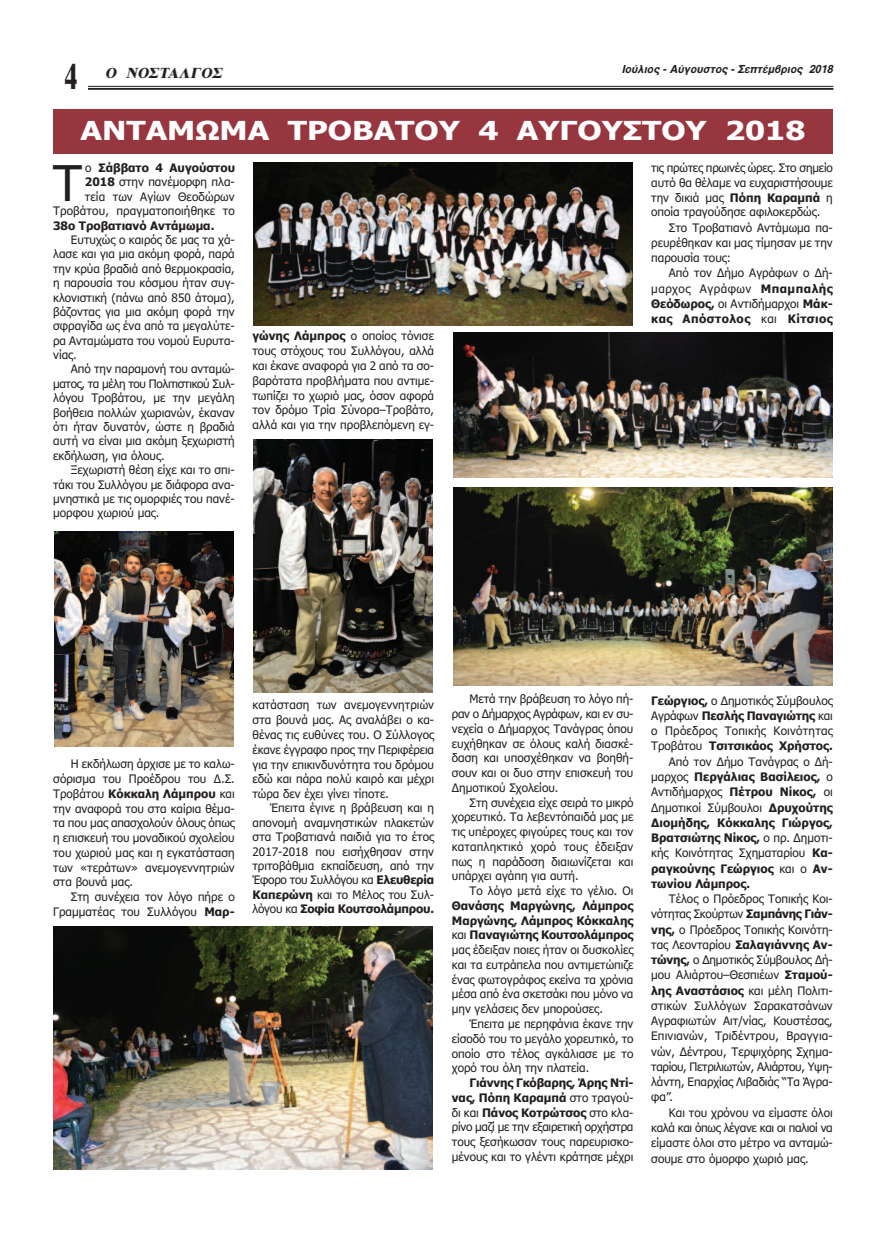
<style>
.page{position:relative;width:886px;height:1241px;background:#fff}
.page>*{position:absolute;margin:0;border:0;box-sizing:border-box;transform-origin:0 0}
.t1{font:49.38px "Tahoma";color:#231f20}
.t2{font:700 37.5px "Gr Times";color:#231f20;scale:.7 1}
.t3{font:700 26.25px "Tahoma";color:#fff;scale:1.2 1}
.t4{font:italic 700 15px "Gr Times";color:#231f20}
.t5{font:11.75px/14.8px "Tahoma";color:#231f20;text-align:justify}
.t6{font:700 11.75px "Tahoma";color:#231f20}
.t7{font:11.75px "Tahoma";letter-spacing:.02em;color:#231f20}
.t8{font:italic 700 11.25px "Gr Helvetica";color:#231f20}
.s1{font-weight:700}
.s2{font-weight:400}
</style>
<div class="page">
<hr style="left:54px;top:86px;width:779px;height:1px;background:#231f20">
<hr style="left:54px;top:88px;width:779px;height:2px;background:#231f20">
<div style="left:53px;top:53px;width:35px;height:50px;background:#fff"></div>
<div style="left:53px;top:109px;width:780px;height:44px;background:#983640"></div>
<img style="left:253px;top:162px;width:379px;height:163px">
<img style="left:454px;top:332px;width:379px;height:145px">
<img style="left:454px;top:487px;width:379px;height:198px">
<img style="left:53px;top:926px;width:379px;height:243px">
<img style="left:54px;top:531px;width:180px;height:215px">
<img style="left:254px;top:439px;width:179px;height:253px">
<h2 class="t2" style="left:64px;top:56px;width:21px">4</h2>
<p class="t4" style="left:105px;top:64px;width:122px">O NOΣTAΛΓOΣ</p>
<p class="t8" style="left:622px;top:63px;width:215px">Ιούλιος - Αύγουστος - Σεπτέμβριος 2018</p>
<h3 class="t3" style="left:81px;top:116px;width:605px">ΑΝΤΑΜΩΜΑ ΤΡΟΒΑΤΟΥ 4 ΑΥΓΟΥΣΤΟΥ 2018</h3>
<h1 class="t1" style="left:53px;top:155px;width:30px">Τ</h1>
<p class="t5" style="left:651px;top:161px;width:183px">τις πρώτες πρωινές ώρες. Στο σημείο αυτό θα θέλαμε να ευχαριστήσουμε την δικιά μας <span class="s1">Πόπη Καραμπά</span> η οποία τραγούδησε αφιλοκερδώς.</p>
<p class="t5" style="left:651px;top:220px;width:183px;line-height:15.2px;text-indent:18px">Στο Τροβατιανό Αντάμωμα πα&shy;ρευρέθηκαν και μας τίμησαν με την παρουσία τους:</p>
<p class="t5" style="left:651px;top:266px;width:183px;line-height:15.2px;text-indent:18px">Από τον Δήμο Αγράφων ο Δή&shy;μαρχος Αγράφων <span class="s1">Μπαμπαλής Θεόδωρος,</span> οι Αντιδήμαρχοι <span class="s1">Μάκ&shy;κας Απόστολος</span> και <span class="s1">Κίτσιος</span></p>
<p class="t5" style="left:53px;top:161px;width:183px;line-height:14.4px;text-align:right">ο <span class="s1">Σάββατο 4 Αυγούστου<br>2018</span> στην πανέμορφη πλα-<br>τεία των Αγίων Θεοδώρων<br>Τροβάτου, πραγματοποιήθηκε το</p>
<p class="t6" style="left:53px;top:219px;width:163px">38ο Τροβατιανό Αντάμωμα.</p>
<p class="t5" style="left:53px;top:233px;width:183px;line-height:14.4px;text-indent:18px">Ευτυχώς ο καιρός δε μας τα χά&shy;λασε και για μια ακόμη φορά, παρά την κρύα βραδιά από θερμοκρασία, η παρουσία του κόσμου ήταν συγ&shy;κλονιστική (πάνω από 850 άτομα), βάζοντας για μια ακόμη φορά την σφραγίδα ως ένα από τα μεγαλύτε&shy;ρα Ανταμώματα του νομού Ευρυτα&shy;νίας.</p>
<p class="t5" style="left:53px;top:362px;width:183px;line-height:14.4px;text-indent:18px">Από την παραμονή του ανταμώ&shy;ματος, τα μέλη του Πολιτιστικού Συλ&shy;λόγου Τροβάτου, με την μεγάλη βοήθεια πολλών χωριανών, έκαναν ότι ήταν δυνατόν, ώστε η βραδιά αυτή να είναι μια ακόμη ξεχωριστή εκδήλωση, για όλους.</p>
<p class="t5" style="left:53px;top:463px;width:183px;line-height:14.4px;text-indent:18px">Ξεχωριστή θέση είχε και το σπι&shy;τάκι του Συλλόγου με διάφορα ανα&shy;μνηστικά με τις ομορφιές του πανέ&shy;μορφου χωριού μας.</p>
<p class="t5" style="left:252px;top:329px;width:183px"><span class="s1">γώνης Λάμπρος</span> ο οποίος τόνισε τους στόχους του Συλλόγου, αλλά και έκανε αναφορά για 2 από τα σο&shy;βαρότατα προβλήματα που αντιμε&shy;τωπίζει το χωριό μας, όσον αφορά τον δρόμο Τρία Σύνορα–Τροβάτο, αλλά και για την προβλεπόμενη εγ-</p>
<p class="t5" style="left:53px;top:756px;width:183px;text-indent:18px">Η εκδήλωση άρχισε με το καλω&shy;σόρισμα του Προέδρου του Δ.Σ.<br>Τροβάτου <span class="s1">Κόκκαλη Λάμπρου</span> και την αναφορά του στα καίρια θέμα&shy;τα που μας απασχολούν όλους όπως η επισκευή του μοναδικού σχολείου του χωριού μας και η εγκατάσταση των «τεράτων» ανεμογεννητριών στα βουνά μας.</p>
<p class="t5" style="left:53px;top:889px;width:183px;text-align:right">Στη συνέχεια τον λόγο πήρε ο<br>Γραμματέας του Συλλόγου <span class="s1">Μαρ-</span></p>
<p class="t5" style="left:252px;top:698px;width:183px">κατάσταση των ανεμογεννητριών στα βουνά μας. Ας αναλάβει ο κα&shy;θένας τις ευθύνες του. Ο Σύλλογος έκανε έγγραφο προς την Περιφέρεια για την επικινδυνότητα του δρόμου εδώ και πάρα πολύ καιρό και μέχρι τώρα δεν έχει γίνει τίποτε.</p>
<p class="t5" style="left:252px;top:801px;width:183px;line-height:14.4px;text-indent:18px">Έπειτα έγινε η βράβευση και η απονομή αναμνηστικών πλακετών στα Τροβατιανά παιδιά για το έτος 2017-2018 που εισήχθησαν στην τριτοβάθμια εκπαίδευση, από την Έφορο του Συλλόγου κα <span class="s1">Ελευθερία Καπερώνη</span> και το Μέλος του Συλ&shy;λόγου κα <span class="s1">Σοφία Κουτσολάμπρου.</span></p>
<p class="t5" style="left:452px;top:691px;width:183px;text-indent:18px">Μετά την βράβευση το λόγο πή&shy;ραν ο Δήμαρχος Αγράφων, και εν συ&shy;νεχεία ο Δήμαρχος Τανάγρας όπου ευχήθηκαν σε όλους καλή διασκέ&shy;δαση και υποσχέθηκαν να βοηθή&shy;σουν και οι δυο στην επισκευή του Δημοτικού Σχολείου.</p>
<p class="t5" style="left:452px;top:795px;width:183px;text-indent:18px">Στη συνέχεια είχε σειρά το μικρό χορευτικό. Τα λεβεντόπαιδά μας με τις υπέροχες φιγούρες τους και τον καταπληκτικό χορό τους έδειξαν πως η παράδοση διαιωνίζεται και υπάρχει αγάπη για αυτή.</p>
<p class="t5" style="left:469px;top:883px;width:165px">Το λόγο μετά είχε το γέλιο. Οι</p>
<p class="t5" style="left:452px;top:898px;width:183px"><span class="s1">Θανάσης Μαργώνης, Λάμπρος Μαργώνης, Λάμπρος Κόκκαλης </span>και <span class="s1">Παναγιώτης Κουτσολάμπρος </span>μας έδειξαν ποιες ήταν οι δυσκολίες και τα ευτράπελα που αντιμετώπιζε ένας φωτογράφος εκείνα τα χρόνια μέσα από ένα σκετσάκι που μόνο να μην γελάσεις δεν μπορούσες.</p>
<p class="t5" style="left:452px;top:1016px;width:183px;text-indent:18px">Έπειτα με περηφάνια έκανε την είσοδό του το μεγάλο χορευτικό, το οποίο στο τέλος αγκάλιασε με το χορό του όλη την πλατεία.</p>
<p class="t5" style="left:452px;top:1075px;width:183px;text-indent:18px"><span class="s1">Γιάννης Γκόβαρης, Άρης Ντί&shy;νας, Πόπη Καραμπά</span> στο τραγού&shy;δι και <span class="s1">Πάνος Κοτρώτσος</span> στο κλα&shy;ρίνο μαζί με την εξαιρετική ορχήστρα τους ξεσήκωσαν τους παρευρισκο&shy;μένους και το γλέντι κράτησε μέχρι</p>
<p class="t5" style="left:651px;top:693px;width:183px"><span class="s1">Γεώργιος,</span> ο Δημοτικός Σύμβουλος</p>
<p class="t6" style="left:651px;top:709px;width:183px"><span class="s2">Αγράφων</span> Πεσλής Παναγιώτης <span class="s2">και</span></p>
<p class="t7" style="left:651px;top:724px;width:183px">ο Πρόεδρος Τοπικής Κοινότητας</p>
<p class="t6" style="left:651px;top:739px;width:183px"><span class="s2">Τροβάτου</span> Τσιτσικάος Χρήστος.</p>
<p class="t5" style="left:669px;top:754px;width:165px">Από τον Δήμο Τανάγρας ο Δή-</p>
<p class="t6" style="left:651px;top:770px;width:183px"><span class="s2">μαρχος</span> Περγάλιας Βασίλειος, <span class="s2">ο</span></p>
<p class="t5" style="left:651px;top:784px;width:183px">Αντιδήμαρχος <span class="s1">Πέτρου Νίκος,</span> οι</p>
<p class="t5" style="left:651px;top:800px;width:183px">Δημοτικοί Σύμβουλοι <span class="s1">Δρυχούτης</span></p>
<p class="t6" style="left:651px;top:815px;width:183px">Διομήδης, Κόκκαλης Γιώργος,</p>
<p class="t6" style="left:651px;top:831px;width:183px">Βρατσιώτης Νίκος, <span class="s2">ο πρ. Δημοτι-</span></p>
<p class="t5" style="left:651px;top:845px;width:183px">κής Κοινότητας Σχηματαρίου <span class="s1">Κα-</span></p>
<p class="t6" style="left:651px;top:861px;width:183px">ραγκούνης Γεώργιος <span class="s2">και ο</span> Αν-</p>
<p class="t6" style="left:651px;top:876px;width:100px">τωνίου Λάμπρος.</p>
<p class="t5" style="left:651px;top:891px;width:183px;line-height:15.2px;text-indent:18px">Τέλος ο Πρόεδρος Τοπικής Κοι&shy;νότητας Σκούρτων <span class="s1">Σαμπάνης Γιάν&shy;νης,</span> ο Πρόεδρος Τοπικής Κοινότη&shy;τας Λεονταρίου <span class="s1">Σαλαγιάννης Αν&shy;τώνης,</span> ο Δημοτικός Σύμβουλος Δή&shy;μου Αλιάρτου–Θεσπιέων <span class="s1">Σταμού&shy;λης Αναστάσιος</span> και μέλη Πολιτι&shy;στικών Συλλόγων Σαρακατσάνων Αγραφιωτών Αιτ/νίας, Κουστέσας, Επινιανών, Τριδέντρου, Βραγγια&shy;νών, Δέντρου, Τερψιχόρης Σχημα&shy;ταρίου, Πετριλιωτών, Αλιάρτου, Υψη&shy;λάντη, Επαρχίας Λιβαδιάς “Τα Άγρα&shy;φα”.</p>
<p class="t5" style="left:651px;top:1104px;width:183px;line-height:15.2px;text-indent:18px">Και του χρόνου να είμαστε όλοι καλά και όπως λέγανε και οι παλιοί να είμαστε όλοι στο μέτρο να ανταμώ&shy;σουμε στο όμορφο χωριό μας.</p>
</div>
